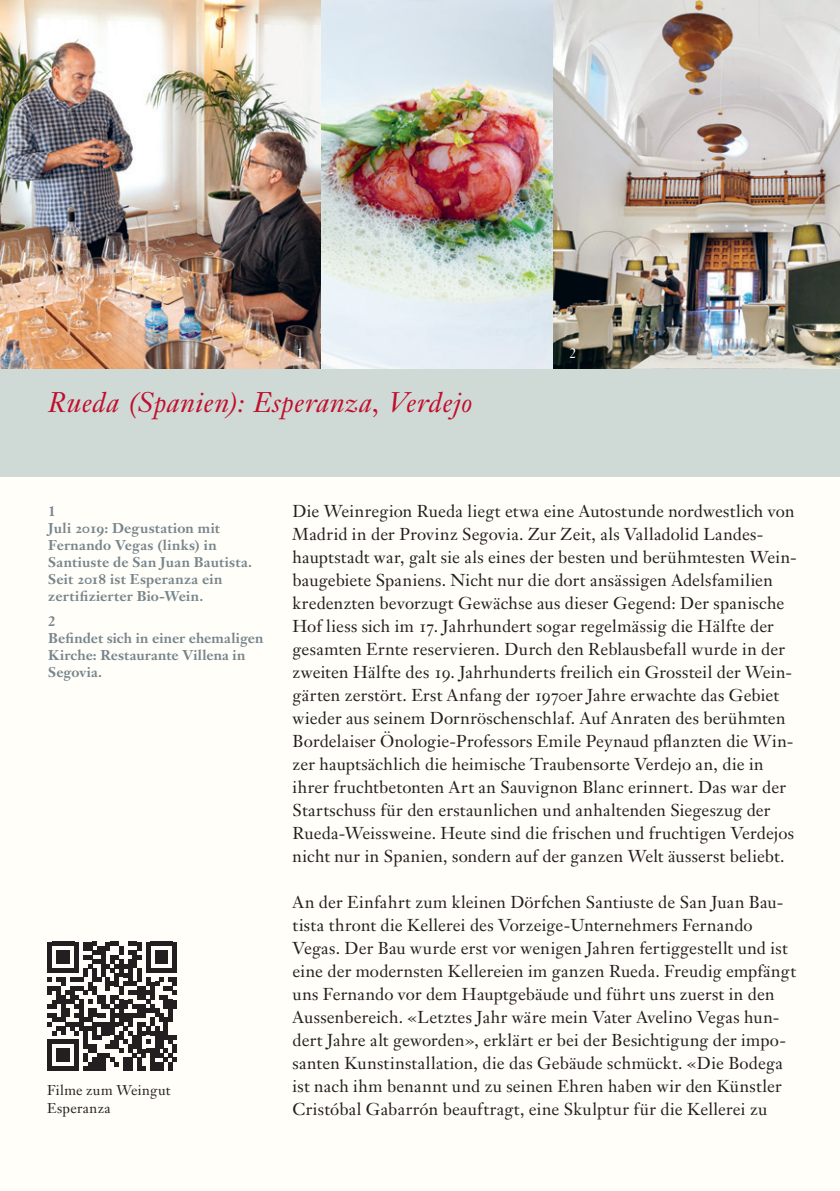
<style>
.page{position:relative;width:840px;height:1191px;background:#fff}
.page>*{position:absolute;margin:0;border:0;box-sizing:border-box;transform-origin:0 0}
.t1{font:italic 28px "Janson Text LT Pro";letter-spacing:.025em;color:#c00f2d}
.t2{font:17px/23px "Janson Text LT Pro";letter-spacing:.01em;color:#231f20}
.t3{font:700 14px/17px "Janson Text LT Pro";letter-spacing:.01em;color:#77858d}
.t4{font:14px/18px "Janson Text LT Pro";letter-spacing:.025em;color:#231f20}
.t5{font:14px "Janson Text LT Pro";color:#fff}
</style>
<div class="page">
<div style="left:0;top:0;width:839px;height:1191px;background:#fffef8"></div>
<img style="left:0;top:0;width:541px;height:369px">
<img style="left:541px;top:0;width:298px;height:369px">
<img style="left:839px;top:0;width:1px;height:379px">
<div style="left:0;top:369px;width:839px;height:107px;background:#cfdad6"></div>
<svg style="left:48px;top:941px;width:129px;height:130px"></svg>
<p class="t5" style="left:296px;top:344px;width:9px">1</p>
<p class="t5" style="left:569px;top:344px;width:9px">2</p>
<h1 class="t1" style="left:48px;top:385px;width:425px">Rueda (Spanien): Esperanza, Verdejo</h1>
<p class="t3" style="left:48px;top:502px;width:205px">1<br>Juli 2019: Degustation mit<br>Fernando Vegas (links) in<br>Santiuste de San Juan Bautista.<br>Seit 2018 ist Esperanza ein zertifizierter Bio-Wein.</p>
<p class="t3" style="left:48px;top:613px;width:217px">2<br>Befindet sich in einer ehemaligen<br>Kirche: Restaurante Villena in<br>Segovia.</p>
<p class="t4" style="left:47px;top:1081px;width:125px">Filme zum Weingut<br>Esperanza</p>
<p class="t2" style="left:292px;top:499px;width:505px">Die Weinregion Rueda liegt etwa eine Autostunde nordwestlich von Madrid in der Provinz Segovia. Zur Zeit, als Valladolid Landes&shy;hauptstadt war, galt sie als eines der besten und berühmtesten Wein&shy;baugebiete Spaniens. Nicht nur die dort ansässigen Adelsfamilien kredenzten bevorzugt Gewächse aus dieser Gegend: Der spanische Hof liess sich im 17. Jahrhundert sogar regelmässig die Hälfte der gesamten Ernte reservieren. Durch den Reblausbefall wurde in der zweiten Hälfte des 19. Jahrhunderts freilich ein Grossteil der Wein&shy;gärten zerstört. Erst Anfang der 1970er Jahre erwachte das Gebiet wieder aus seinem Dornröschenschlaf. Auf Anraten des berühmten Bordelaiser Önologie-Professors Emile Peynaud pflanzten die Win&shy;zer hauptsächlich die heimische Traubensorte Verdejo an, die in ihrer fruchtbetonten Art an Sauvignon Blanc erinnert. Das war der Startschuss für den erstaunlichen und anhaltenden Siegeszug der Rueda-Weissweine. Heute sind die frischen und fruchtigen Verdejos nicht nur in Spanien, sondern auf der ganzen Welt äusserst beliebt.</p>
<p class="t2" style="left:292px;top:890px;width:504px">An der Einfahrt zum kleinen Dörfchen Santiuste de San Juan Bau&shy;tista thront die Kellerei des Vorzeige-Unternehmers Fernando Vegas. Der Bau wurde erst vor wenigen Jahren fertiggestellt und ist eine der modernsten Kellereien im ganzen Rueda. Freudig empfängt uns Fernando vor dem Hauptgebäude und führt uns zuerst in den Aussenbereich. «Letztes Jahr wäre mein Vater Avelino Vegas hun&shy;dert Jahre alt geworden», erklärt er bei der Besichtigung der impo&shy;santen Kunstinstallation, die das Gebäude schmückt. «Die Bodega ist nach ihm benannt und zu seinen Ehren haben wir den Künstler Cristóbal Gabarrón beauftragt, eine Skulptur für die Kellerei zu</p>
</div>
